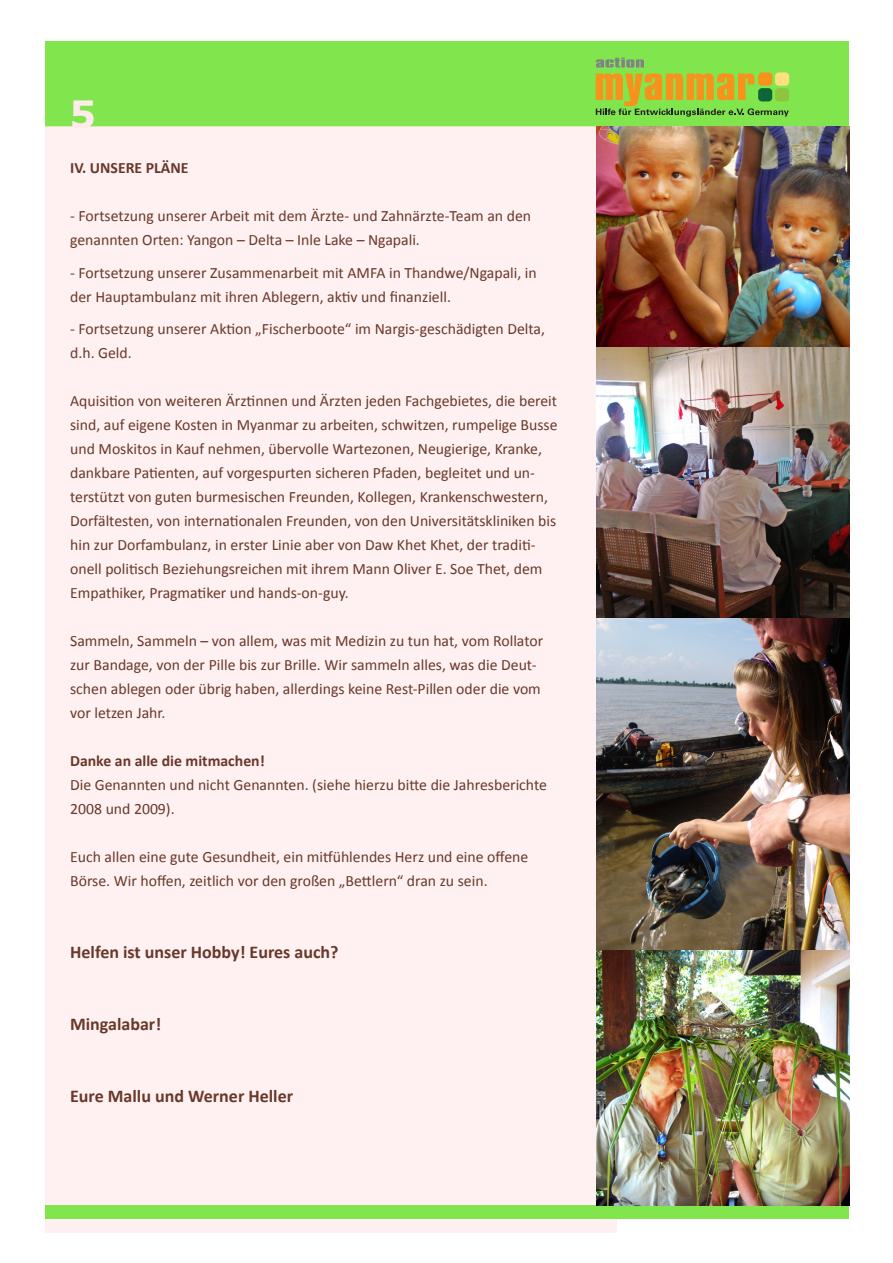
<style>
.page{position:relative;width:893px;height:1263px;background:#fff}
.page>*{position:absolute;margin:0;border:0;box-sizing:border-box;transform-origin:0 0}
.t1{font:700 37.5px "Verdana";color:#ffebec}
.t2{font:700 18px "Calibri";color:#68382a}
.t3{font:15.75px/24px "Calibri";color:#68382a}
.t4{font:700 15.75px "Calibri";color:#68382a}
</style>
<div class="page">
<div style="left:45px;top:41px;width:804px;height:85px;background:#81e54d"></div>
<div style="left:45px;top:126px;width:572px;height:1106px;background:#ffebec"></div>
<div style="left:45px;top:1205px;width:804px;height:14px;background:#81e54d"></div>
<img style="left:597px;top:126px;width:252px;height:490px">
<img style="left:597px;top:616px;width:252px;height:334px">
<svg style="left:596px;top:58px;width:193px;height:59px"></svg>
<img style="left:597px;top:950px;width:252px;height:255px">
<p class="t1" style="left:69px;top:87px;width:28px">5</p>
<p class="t4" style="left:70px;top:158px;width:120px">IV. UNSERE PLÄNE</p>
<p class="t3" style="left:70px;top:204px;width:463px">- Fortsetzung unserer Arbeit mit dem Ärzte- und Zahnärzte-Team an den genannten Orten: Yangon – Delta – Inle Lake – Ngapali.</p>
<p class="t3" style="left:70px;top:260px;width:468px">- Fortsetzung unserer Zusammenarbeit mit AMFA in Thandwe/Ngapali, in der Hauptambulanz mit ihren Ablegern, aktiv und finanziell.</p>
<p class="t3" style="left:70px;top:317px;width:476px">- Fortsetzung unserer Aktion „Fischerboote“ im Nargis-geschädigten Delta, d.h. Geld.</p>
<p class="t3" style="left:70px;top:389px;width:489px">Aquisition von weiteren Ärztinnen und Ärzten jeden Fachgebietes, die bereit sind, auf eigene Kosten in Myanmar zu arbeiten, schwitzen, rumpelige Busse und Moskitos in Kauf nehmen, übervolle Wartezonen, Neugierige, Kranke, dankbare Patienten, auf vorgespurten sicheren Pfaden, begleitet und un&shy;terstützt von guten burmesischen Freunden, Kollegen, Krankenschwestern, Dorfältesten, von internationalen Freunden, von den Universitätskliniken bis hin zur Dorfambulanz, in erster Linie aber von Daw Khet Khet, der traditi&shy;onell politisch Beziehungsreichen mit ihrem Mann Oliver E. Soe Thet, dem Empathiker, Pragmatiker und hands-on-guy.</p>
<p class="t3" style="left:70px;top:629px;width:475px">Sammeln, Sammeln – von allem, was mit Medizin zu tun hat, vom Rollator zur Bandage, von der Pille bis zur Brille. Wir sammeln alles, was die Deut&shy;schen ablegen oder übrig haben, allerdings keine Rest-Pillen oder die vom vor letzen Jahr.</p>
<p class="t4" style="left:70px;top:751px;width:196px">Danke an alle die mitmachen!</p>
<p class="t3" style="left:70px;top:773px;width:478px">Die Genannten und nicht Genannten. (siehe hierzu bitte die Jahresberichte<br>2008 und 2009).</p>
<p class="t3" style="left:70px;top:845px;width:460px">Euch allen eine gute Gesundheit, ein mitfühlendes Herz und eine offene<br>Börse. Wir hoffen, zeitlich vor den großen „Bettlern“ dran zu sein.</p>
<p class="t2" style="left:70px;top:941px;width:270px">Helfen ist unser Hobby! Eures auch?</p>
<p class="t2" style="left:70px;top:1013px;width:93px">Mingalabar!</p>
<p class="t2" style="left:70px;top:1085px;width:225px">Eure Mallu und Werner Heller</p>
</div>
